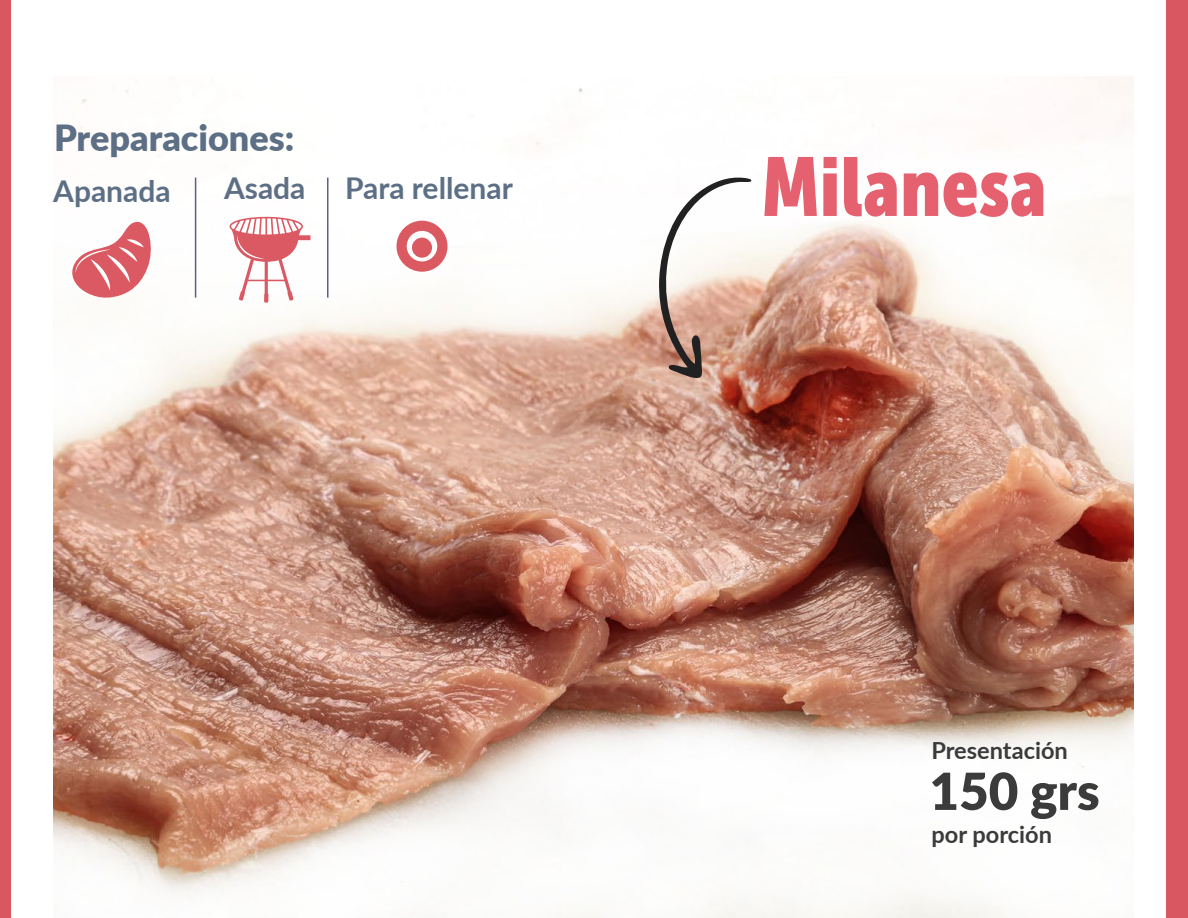
<style>
.page{position:relative;width:1188px;height:918px;background:#fff}
.page>*{position:absolute;margin:0;border:0;box-sizing:border-box;transform-origin:0 0}
.t1{font:82.5px "Museo Sans Condensed 900";color:#e56170}
.t2{font:900 51.15px "Lato";color:#3b3b3b}
.t3{font:900 36px "Lato";color:#5c6f85}
.t4{font:700 30px "Lato";color:#5c6f85}
.t5{font:700 23.55px "Lato";color:#3b3b3b}
</style>
<div class="page">
<img style="left:53px;top:76px;width:1081px;height:842px">
<div style="left:0;top:0;width:11px;height:918px;background:#d95761"></div>
<div style="left:1167px;top:0;width:21px;height:918px;background:#d95761"></div>
<svg style="left:230px;top:217px;width:81px;height:86px"></svg>
<svg style="left:69px;top:222px;width:85px;height:77px"></svg>
<hr style="left:195px;top:178px;width:1px;height:120px;background:#596184">
<hr style="left:327px;top:178px;width:1px;height:120px;background:#596184">
<svg style="left:658px;top:176px;width:95px;height:205px"></svg>
<div style="left:396px;top:221px;width:52px;height:51px;background:#db5a62;border-radius:50%"></div>
<div style="left:407px;top:231px;width:30px;height:30px;background:#fff;border-radius:50%"></div>
<div style="left:412px;top:238px;width:20px;height:20px;background:#db5a62;border-radius:50%"></div>
<p class="t3" style="left:54px;top:111px;width:242px">Preparaciones:</p>
<p class="t4" style="left:53px;top:169px;width:119px">Apanada</p>
<p class="t4" style="left:224px;top:166px;width:83px">Asada</p>
<p class="t4" style="left:345px;top:166px;width:169px">Para rellenar</p>
<h1 class="t1" style="left:762px;top:140px;width:286px">Milanesa</h1>
<p class="t5" style="left:931px;top:733px;width:138px">Presentación</p>
<h2 class="t2" style="left:929px;top:753px;width:172px">150 grs</h2>
<p class="t5" style="left:931px;top:817px;width:122px">por porción</p>
</div>
